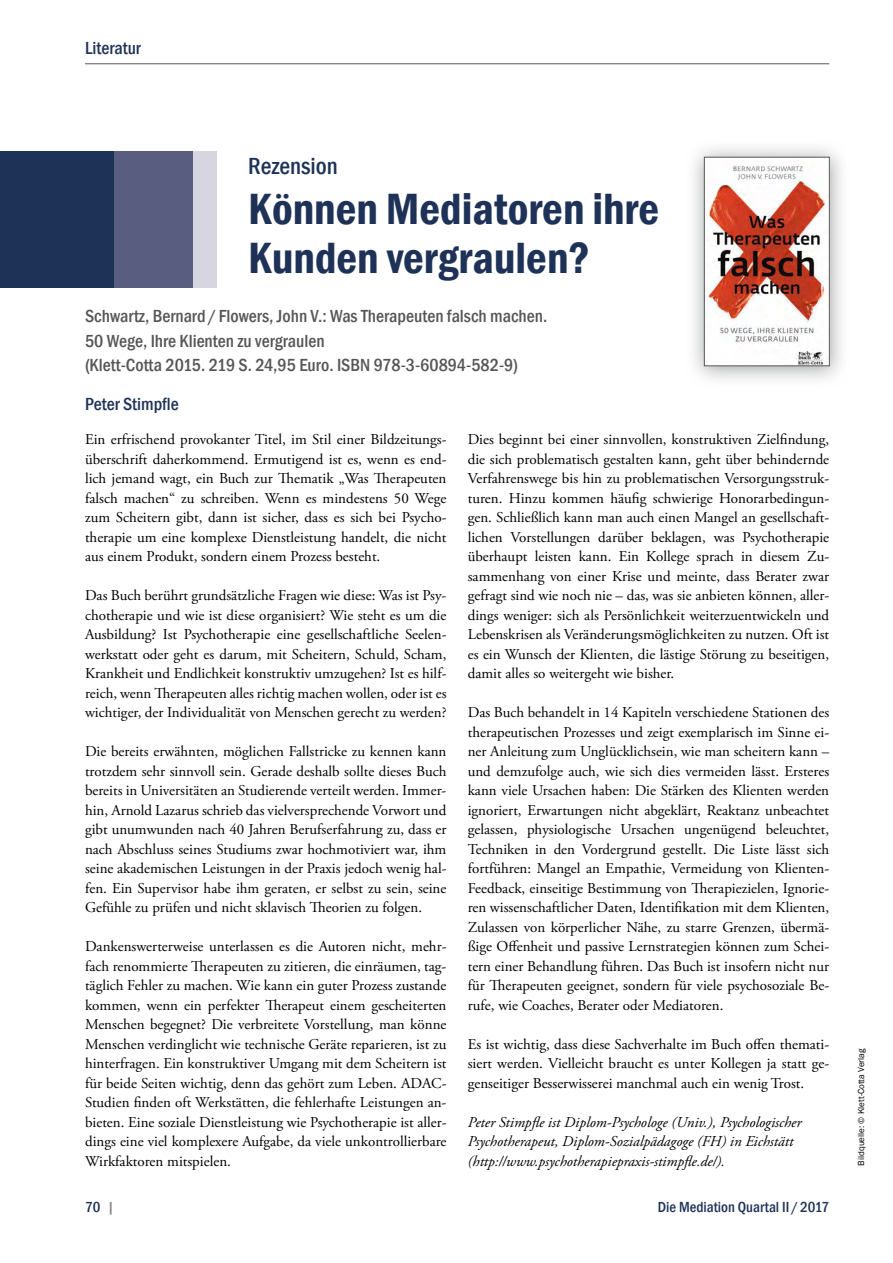
<style>
.page{position:relative;width:893px;height:1263px;background:#fff}
.page>*{position:absolute;margin:0;border:0;box-sizing:border-box;transform-origin:0 0}
.t1{font:600 condensed 45px/49.5px "Franklin Gothic";color:#1e3258}
.t2{font:500 condensed 24px "Franklin Gothic";color:#1e3258}
.t3{font:500 condensed 18px/24.8px "Franklin Gothic";color:#565655}
.t4{font:500 condensed 18px "Franklin Gothic";color:#1e3258}
.t5{font:15px/19.5px "Adobe Garamond Pro";color:#000;text-align:justify}
.t6{font:italic 15px/19.5px "Adobe Garamond Pro";color:#000}
.t7{font:500 condensed 15px "Franklin Gothic";color:#1e3258}
.t8{font:9px "Franklin Gothic";color:#000}
.s1{color:#868786}
</style>
<div class="page">
<hr style="left:85px;top:63px;width:744px;height:1px;background:#565655">
<div style="left:110px;top:152px;width:85px;height:136px;background:#595d7f"></div>
<div style="left:194px;top:152px;width:23px;height:136px;background:#d7d6e0"></div>
<div style="left:0;top:152px;width:113px;height:136px;background:#1e3258"></div>
<img style="left:693px;top:147px;width:149px;height:233px">
<img style="left:706px;top:159px;width:122px;height:205px">
<div style="left:704px;top:157px;width:126px;height:209px;border:1px solid #565655"></div>
<p class="t4" style="left:85px;top:36px;width:57px">Literatur</p>
<h2 class="t2" style="left:248px;top:150px;width:91px">Rezension</h2>
<h1 class="t1" style="left:248px;top:183px;width:412px">Können Mediatoren ihre<br>Kunden vergraulen?</h1>
<p class="t3" style="left:85px;top:303px;width:464px">Schwartz, Bernard / Flowers, John V.: Was Therapeuten falsch machen.<br>50 Wege, Ihre Klienten zu vergraulen<br>(Klett-Cotta 2015. 219 S. 24,95 Euro. ISBN 978-3-60894-582-9)</p>
<p class="t4" style="left:85px;top:393px;width:95px">Peter Stimpfle</p>
<p class="t5" style="left:85px;top:430px;width:363px">Ein erfrischend provokanter Titel, im Stil einer Bildzeitungs&shy;überschrift daherkommend. Ermutigend ist es, wenn es end&shy;lich jemand wagt, ein Buch zur Thematik „Was Therapeuten falsch machen“ zu schreiben. Wenn es mindestens 50 Wege zum Scheitern gibt, dann ist sicher, dass es sich bei Psycho&shy;therapie um eine komplexe Dienstleistung handelt, die nicht aus einem Produkt, sondern einem Prozess besteht.</p>
<p class="t5" style="left:85px;top:586px;width:363px">Das Buch berührt grundsätzliche Fragen wie diese: Was ist Psy&shy;chotherapie und wie ist diese organisiert? Wie steht es um die Ausbildung? Ist Psychotherapie eine gesellschaftliche Seelen&shy;werkstatt oder geht es darum, mit Scheitern, Schuld, Scham, Krankheit und Endlichkeit konstruktiv umzugehen? Ist es hilf&shy;reich, wenn Therapeuten alles richtig machen wollen, oder ist es wichtiger, der Individualität von Menschen gerecht zu werden?</p>
<p class="t5" style="left:85px;top:742px;width:363px">Die bereits erwähnten, möglichen Fallstricke zu kennen kann trotzdem sehr sinnvoll sein. Gerade deshalb sollte dieses Buch bereits in Universitäten an Studierende verteilt werden. Immer&shy;hin, Arnold Lazarus schrieb das vielversprechende Vorwort und gibt unumwunden nach 40 Jahren Berufserfahrung zu, dass er nach Abschluss seines Studiums zwar hochmotiviert war, ihm seine akademischen Leistungen in der Praxis jedoch wenig hal&shy;fen. Ein Supervisor habe ihm geraten, er selbst zu sein, seine Gefühle zu prüfen und nicht sklavisch Theorien zu folgen.</p>
<p class="t5" style="left:85px;top:937px;width:363px">Dankenswerterweise unterlassen es die Autoren nicht, mehr&shy;fach renommierte Therapeuten zu zitieren, die einräumen, tag&shy;täglich Fehler zu machen. Wie kann ein guter Prozess zustande kommen, wenn ein perfekter Therapeut einem gescheiterten Menschen begegnet? Die verbreitete Vorstellung, man könne Menschen verdinglicht wie technische Geräte reparieren, ist zu hinterfragen. Ein konstruktiver Umgang mit dem Scheitern ist für beide Seiten wichtig, denn das gehört zum Leben. ADAC-Studien finden oft Werkstätten, die fehlerhafte Leistungen an&shy;bieten. Eine soziale Dienstleistung wie Psychotherapie ist aller&shy;dings eine viel komplexere Aufgabe, da viele unkontrollierbare Wirkfaktoren mitspielen.</p>
<p class="t5" style="left:468px;top:430px;width:363px">Dies beginnt bei einer sinnvollen, konstruktiven Zielfindung, die sich problematisch gestalten kann, geht über behindernde Verfahrenswege bis hin zu problematischen Versorgungsstruk&shy;turen. Hinzu kommen häufig schwierige Honorarbedingun&shy;gen. Schließlich kann man auch einen Mangel an gesellschaft&shy;lichen Vorstellungen darüber beklagen, was Psychotherapie überhaupt leisten kann. Ein Kollege sprach in diesem Zu&shy;sammenhang von einer Krise und meinte, dass Berater zwar gefragt sind wie noch nie – das, was sie anbieten können, aller&shy;dings weniger: sich als Persönlichkeit weiterzuentwickeln und Lebenskrisen als Veränderungsmöglichkeiten zu nutzen. Oft ist es ein Wunsch der Klienten, die lästige Störung zu beseitigen, damit alles so weitergeht wie bisher.</p>
<p class="t5" style="left:468px;top:703px;width:363px">Das Buch behandelt in 14 Kapiteln verschiedene Stationen des therapeutischen Prozesses und zeigt exemplarisch im Sinne ei&shy;ner Anleitung zum Unglücklichsein, wie man scheitern kann – und demzufolge auch, wie sich dies vermeiden lässt. Ersteres kann viele Ursachen haben: Die Stärken des Klienten werden ignoriert, Erwartungen nicht abgeklärt, Reaktanz unbeachtet gelassen, physiologische Ursachen ungenügend beleuchtet, Techniken in den Vordergrund gestellt. Die Liste lässt sich fortführen: Mangel an Empathie, Vermeidung von Klienten-Feedback, einseitige Bestimmung von Therapiezielen, Ignorie&shy;ren wissenschaftlicher Daten, Identifikation mit dem Klienten, Zulassen von körperlicher Nähe, zu starre Grenzen, übermä&shy;ßige Offenheit und passive Lernstrategien können zum Schei&shy;tern einer Behandlung führen. Das Buch ist insofern nicht nur für Therapeuten geeignet, sondern für viele psychosoziale Be&shy;rufe, wie Coaches, Berater oder Mediatoren.</p>
<p class="t5" style="left:468px;top:1035px;width:363px">Es ist wichtig, dass diese Sachverhalte im Buch offen themati&shy;siert werden. Vielleicht braucht es unter Kollegen ja statt ge&shy;genseitiger Besserwisserei manchmal auch ein wenig Trost.</p>
<p class="t6" style="left:468px;top:1112px;width:335px">Peter Stimpfle ist Diplom-Psychologe (Univ.), Psychologischer<br>Psychotherapeut, Diplom-Sozialpädagoge (FH) in Eichstätt (http://www.psychotherapiepraxis-stimpfle.de/).</p>
<p class="t7" style="left:85px;top:1197px;width:31px">70 <span class="s1">|</span></p>
<p class="t7" style="left:658px;top:1197px;width:173px">Die Mediation Quartal II / 2017</p>
<p class="t8" style="left:856px;top:1166px;width:119px;rotate:-90deg">Bildquelle: © Klett-Cotta Verlag</p>
</div>
